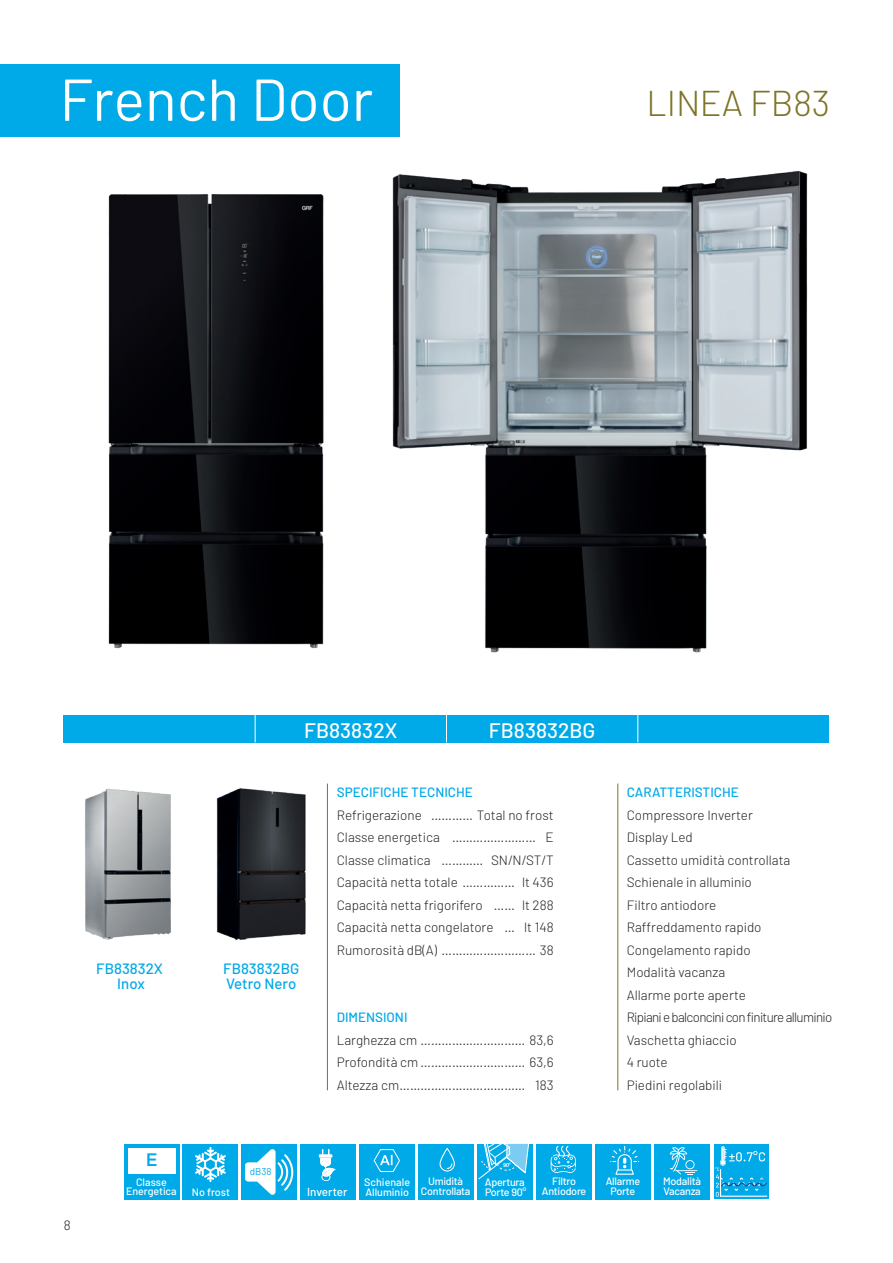
<style>
.page{position:relative;width:893px;height:1263px;background:#fff}
.page>*{position:absolute;margin:0;border:0;box-sizing:border-box;transform-origin:0 0}
.t1{font:58.95px "Barlow";color:#fff}
.t2{font:300 36px "Barlow";color:#7e7426}
.t3{font:500 21px "Barlow";color:#fff}
.t4{font:500 17.55px "Helvetica Neue";color:#00a9e7}
.t5{font:500 15px "Barlow";color:#00a9e7}
.t6{font:300 13.5px "Barlow";color:#231f20}
.t7{font:500 13.5px "Barlow";color:#00a9e7}
.t8{font:300 13.5px "Barlow";letter-spacing:-.05em;color:#231f20}
.t9{font:500 11.7px "Barlow";color:#fff}
.t10{font:500 10.8px "Barlow";letter-spacing:-.025em;color:#fff}
.t11{font:500 10.8px "Barlow";color:#fff}
.t12{font:500 10.8px "Barlow";letter-spacing:-.005em;color:#fff}
.t13{font:9.75px "Barlow";color:#00a9e7}
</style>
<div class="page">
<div style="left:0;top:64px;width:400px;height:72px;background:#00a9e7"></div>
<img style="left:383px;top:136px;width:425px;height:517px">
<img style="left:108px;top:194px;width:216px;height:455px">
<div style="left:64px;top:715px;width:765px;height:28px;background:#00a9e7"></div>
<hr style="left:255px;top:712px;width:1px;height:30px;background:#fff">
<hr style="left:446px;top:712px;width:1px;height:30px;background:#fff">
<hr style="left:637px;top:712px;width:1px;height:30px;background:#fff">
<hr style="left:327px;top:784px;width:1px;height:306px;background:#7e7426">
<hr style="left:617px;top:784px;width:1px;height:306px;background:#7e7426">
<img style="left:85px;top:788px;width:86px;height:152px">
<img style="left:216px;top:788px;width:90px;height:152px">
<div style="left:418px;top:1144px;width:55px;height:55px;background:#00a9e7"></div>
<svg style="left:439px;top:1148px;width:16px;height:23px"></svg>
<div style="left:242px;top:1144px;width:55px;height:55px;background:#00a9e7"></div>
<svg style="left:245px;top:1149px;width:48px;height:46px"></svg>
<div style="left:183px;top:1144px;width:55px;height:55px;background:#00a9e7"></div>
<svg style="left:195px;top:1147px;width:31px;height:35px"></svg>
<div style="left:300px;top:1144px;width:56px;height:55px;background:#00a9e7"></div>
<svg style="left:319px;top:1149px;width:17px;height:32px"></svg>
<div style="left:124px;top:1144px;width:55px;height:55px;background:#00a9e7"></div>
<div style="left:128px;top:1148px;width:48px;height:25px;background:#fff"></div>
<div style="left:359px;top:1144px;width:56px;height:55px;background:#00a9e7"></div>
<svg style="left:373px;top:1149px;width:27px;height:23px"></svg>
<div style="left:478px;top:1144px;width:55px;height:55px;background:#00a9e7"></div>
<svg style="left:478px;top:1143px;width:51px;height:36px"></svg>
<div style="left:536px;top:1144px;width:56px;height:55px;background:#00a9e7"></div>
<svg style="left:551px;top:1146px;width:25px;height:27px"></svg>
<div style="left:595px;top:1144px;width:55px;height:55px;background:#00a9e7"></div>
<svg style="left:610px;top:1146px;width:29px;height:29px"></svg>
<div style="left:654px;top:1144px;width:56px;height:55px;background:#00a9e7"></div>
<svg style="left:670px;top:1147px;width:27px;height:28px"></svg>
<div style="left:714px;top:1144px;width:55px;height:55px;background:#00a9e7"></div>
<svg style="left:715px;top:1146px;width:53px;height:51px"></svg>
<p class="t1" style="left:60px;top:63px;width:315px">French Door</p>
<p class="t2" style="left:646px;top:81px;width:185px">LINEA FB83</p>
<p class="t6" style="left:64px;top:1216px;width:8px">8</p>
<p class="t5" style="left:96px;top:959px;width:68px">FB83832X</p>
<p class="t5" style="left:117px;top:974px;width:29px">Inox</p>
<p class="t3" style="left:304px;top:717px;width:95px">FB83832X</p>
<p class="t3" style="left:489px;top:717px;width:108px">FB83832BG</p>
<p class="t5" style="left:223px;top:959px;width:77px">FB83832BG</p>
<p class="t5" style="left:226px;top:974px;width:72px">Vetro Nero</p>
<p class="t7" style="left:337px;top:784px;width:138px">SPECIFICHE TECNICHE</p>
<p class="t6" style="left:337px;top:807px;width:218px">Refrigerazione ………… Total no frost</p>
<p class="t6" style="left:337px;top:829px;width:218px">Classe energetica …………………… E</p>
<p class="t6" style="left:337px;top:852px;width:218px">Classe climatica ………… SN/N/ST/T</p>
<p class="t6" style="left:337px;top:874px;width:218px">Capacità netta totale …………… lt 436</p>
<p class="t6" style="left:337px;top:897px;width:218px">Capacità netta frigorifero …… lt 288</p>
<p class="t6" style="left:337px;top:919px;width:218px">Capacità netta congelatore … lt 148</p>
<p class="t6" style="left:337px;top:942px;width:218px">Rumorosità dB(A) ……………………… 38</p>
<p class="t7" style="left:337px;top:1009px;width:72px">DIMENSIONI</p>
<p class="t6" style="left:337px;top:1032px;width:218px">Larghezza cm ………………………… 83,6</p>
<p class="t6" style="left:337px;top:1054px;width:218px">Profondità cm ………………………… 63,6</p>
<p class="t6" style="left:337px;top:1077px;width:218px">Altezza cm……………………………… 183</p>
<p class="t7" style="left:627px;top:784px;width:114px">CARATTERISTICHE</p>
<p class="t6" style="left:627px;top:806px;width:128px">Compressore Inverter</p>
<p class="t6" style="left:627px;top:829px;width:68px">Display Led</p>
<p class="t6" style="left:627px;top:851px;width:165px">Cassetto umidità controllata</p>
<p class="t6" style="left:627px;top:874px;width:127px">Schienale in alluminio</p>
<p class="t6" style="left:627px;top:896px;width:91px">Filtro antiodore</p>
<p class="t6" style="left:627px;top:919px;width:136px">Raffreddamento rapido</p>
<p class="t6" style="left:627px;top:941px;width:125px">Congelamento rapido</p>
<p class="t6" style="left:627px;top:964px;width:100px">Modalità vacanza</p>
<p class="t6" style="left:627px;top:986px;width:121px">Allarme porte aperte</p>
<p class="t8" style="left:627px;top:1009px;width:207px">Ripiani e balconcini con finiture alluminio</p>
<p class="t6" style="left:627px;top:1031px;width:111px">Vaschetta ghiaccio</p>
<p class="t6" style="left:627px;top:1054px;width:43px">4 ruote</p>
<p class="t6" style="left:627px;top:1076px;width:97px">Piedini regolabili</p>
<p class="t4" style="left:146px;top:1146px;width:13px">E</p>
<p class="t10" style="left:136px;top:1175px;width:32px">Classe</p>
<p class="t12" style="left:126px;top:1185px;width:52px">Energetica</p>
<p class="t13" style="left:250px;top:1165px;width:23px">dB38</p>
<p class="t10" style="left:428px;top:1175px;width:36px">Umidità</p>
<p class="t11" style="left:364px;top:1175px;width:47px">Schienale</p>
<p class="t11" style="left:365px;top:1185px;width:45px">Alluminio</p>
<p class="t10" style="left:192px;top:1185px;width:40px">No frost</p>
<p class="t9" style="left:307px;top:1184px;width:42px">Inverter</p>
<p class="t10" style="left:421px;top:1184px;width:51px">Controllata</p>
<p class="t10" style="left:485px;top:1175px;width:41px">Apertura</p>
<p class="t10" style="left:485px;top:1185px;width:43px">Porte 90°</p>
<p class="t10" style="left:552px;top:1175px;width:25px">Filtro</p>
<p class="t10" style="left:542px;top:1185px;width:46px">Antiodore</p>
<p class="t10" style="left:606px;top:1175px;width:36px">Allarme</p>
<p class="t10" style="left:611px;top:1185px;width:26px">Porte</p>
<p class="t10" style="left:663px;top:1175px;width:39px">Modalità</p>
<p class="t10" style="left:663px;top:1185px;width:39px">Vacanza</p>
</div>
